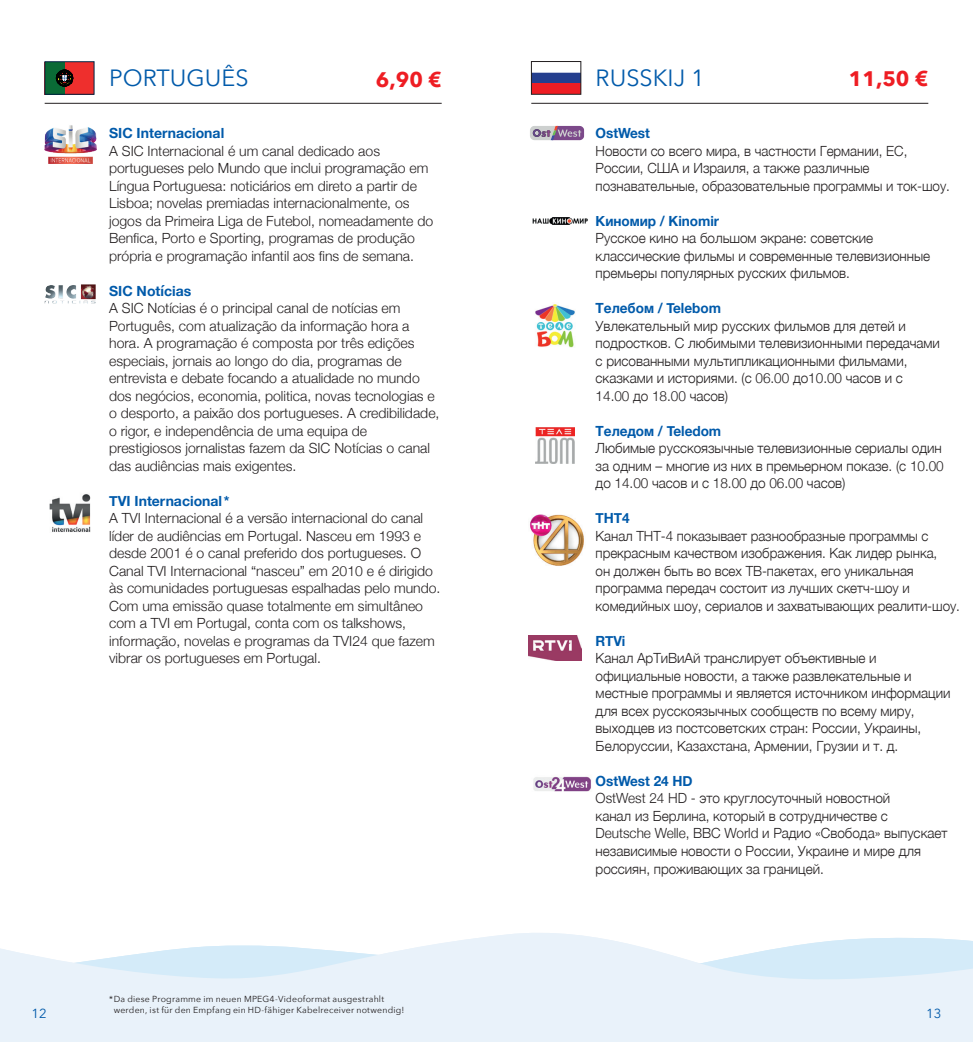
<style>
.page{position:relative;width:973px;height:1042px;background:#fff}
.page>*{position:absolute;margin:0;border:0;box-sizing:border-box;transform-origin:0 0}
.t1{font:23.45px "Avenir Next";color:#015aaa}
.t2{font:700 21px "Avenir Next";color:#ee1d23}
.t3{font:300 14px/17.5px "Helvetica Neue";letter-spacing:-.005em;color:#231f20}
.t4{font:300 14px/17.5px "Helvetica Neue";letter-spacing:-.005em;color:#231f20;scale:.96 1}
.t5{font:700 14px "Helvetica Neue";letter-spacing:-.005em;color:#015aaa}
.t6{font:13.12px "Avenir Next";color:#015aaa}
.t7{font:8.75px/10.5px "Avenir Next";letter-spacing:.025em;color:#231f20}
</style>
<div class="page">
<svg style="left:0;top:933px;width:972px;height:109px;fill:#e9f2fa"></svg>
<hr style="left:45px;top:103px;width:396px;height:1px;background:#231f20">
<hr style="left:531px;top:103px;width:397px;height:1px;background:#231f20">
<div style="left:45px;top:62px;width:49px;height:32px;background:#ee2f2d"></div>
<div style="left:45px;top:62px;width:20px;height:32px;background:#0a6a36"></div>
<svg style="left:56px;top:70px;width:17px;height:16px"></svg>
<div style="left:45px;top:61px;width:49px;height:34px;border:1px solid #002241"></div>
<img style="left:44px;top:125px;width:52px;height:39px">
<img style="left:49px;top:494px;width:42px;height:38px">
<img style="left:45px;top:284px;width:51px;height:19px">
<div style="left:531px;top:62px;width:49px;height:32px;background:#253f8e"></div>
<div style="left:531px;top:61px;width:50px;height:11px;background:#fff"></div>
<div style="left:531px;top:83px;width:49px;height:11px;background:#ee1d23"></div>
<div style="left:531px;top:61px;width:50px;height:34px;border:1px solid #231f20"></div>
<svg style="left:530px;top:126px;width:54px;height:14px"></svg>
<img style="left:532px;top:217px;width:56px;height:8px">
<img style="left:535px;top:304px;width:40px;height:43px">
<img style="left:535px;top:427px;width:39px;height:36px">
<img style="left:530px;top:514px;width:54px;height:52px">
<img style="left:528px;top:636px;width:53px;height:25px">
<img style="left:533px;top:776px;width:58px;height:16px">
<h1 class="t1" style="left:109px;top:58px;width:141px">PORTUGUÊS</h1>
<h2 class="t2" style="left:376px;top:61px;width:67px">6,90 €</h2>
<p class="t5" style="left:109px;top:122px;width:117px">SIC Internacional</p>
<p class="t3" style="left:109px;top:141px;width:325px">A SIC Internacional é um canal dedicado aos portugueses pelo Mundo que inclui programação em Língua Portuguesa: noticiários em direto a partir de Lisboa; novelas premiadas internacionalmente, os jogos da Primeira Liga de Futebol, nomeadamente do Benfica, Porto e Sporting, programas de produção própria e programação infantil aos fins de semana.</p>
<p class="t5" style="left:109px;top:280px;width:84px">SIC Notícias</p>
<p class="t3" style="left:109px;top:299px;width:332px">A SIC Notícias é o principal canal de notícias em Português, com atualização da informação hora a hora. A programação é composta por três edições especiais, jornais ao longo do dia, programas de entrevista e debate focando a atualidade no mundo dos negócios, economia, politica, novas tecnologias e o desporto, a paixão dos portugueses. A credibilidade, o rigor, e independência de uma equipa de prestigiosos jornalistas fazem da SIC Notícias o canal das audiências mais exigentes.</p>
<p class="t5" style="left:109px;top:490px;width:122px">TVI Internacional *</p>
<p class="t3" style="left:109px;top:509px;width:333px">A TVI Internacional é a versão internacional do canal líder de audiências em Portugal. Nasceu em 1993 e desde 2001 é o canal preferido dos portugueses. O Canal TVI Internacional “nasceu” em 2010 e é dirigido às comunidades portuguesas espalhadas pelo mundo.<br>Com uma emissão quase totalmente em simultâneo com a TVI em Portugal, conta com os talkshows, informação, novelas e programas da TVI24 que fazem vibrar os portugueses em Portugal.</p>
<h1 class="t1" style="left:595px;top:58px;width:110px">RUSSKIJ 1</h1>
<h2 class="t2" style="left:848px;top:60px;width:81px">11,50 €</h2>
<p class="t5" style="left:595px;top:122px;width:56px">OstWest</p>
<p class="t4" style="left:595px;top:141px;width:370px">Новости со всего мира, в частности Германии, ЕС,<br>России, США и Израиля, а также различные познавательные, образовательные программы и ток-шоу.</p>
<p class="t5" style="left:595px;top:210px;width:125px">Киномир / Kinomir</p>
<p class="t3" style="left:595px;top:229px;width:336px">Русское кино на большом экране: советские классические фильмы и современные телевизионные премьеры популярных русских фильмов.</p>
<p class="t5" style="left:595px;top:297px;width:127px">Телебом / Telebom</p>
<p class="t3" style="left:595px;top:316px;width:346px">Увлекательный мир русских фильмов для детей и подростков. С любимыми телевизионными передачами с рисованными мультипликационными фильмами, сказками и историями. (с 06.00 до10.00 часов и с 14.00 до 18.00 часов)</p>
<p class="t5" style="left:595px;top:420px;width:127px">Теледом / Teledom</p>
<p class="t3" style="left:595px;top:439px;width:349px">Любимые русскоязычные телевизионные сериалы один за одним – многие из них в премьерном показе. (с 10.00 до 14.00 часов и с 18.00 до 06.00 часов)</p>
<p class="t5" style="left:595px;top:507px;width:36px">THT4</p>
<p class="t4" style="left:595px;top:526px;width:381px">Канал ТНТ-4 показывает разнообразные программы с прекрасным качеством изображения. Как лидер рынка,<br>он должен быть во всех ТВ-пакетах, его уникальная программа передач состоит из лучших скетч-шоу и комедийных шоу, сериалов и захватывающих реалити-шоу.</p>
<p class="t5" style="left:595px;top:630px;width:31px">RTVi</p>
<p class="t3" style="left:595px;top:649px;width:356px">Канал АрТиВиАй транслирует объективные и официальные новости, а также развлекательные и местные программы и является источником информации для всех русскоязычных сообществ по всему миру, выходцев из постсоветских стран: России, Украины, Белоруссии, Казахстана, Армении, Грузии и т. д.</p>
<p class="t5" style="left:595px;top:770px;width:98px">OstWest 24 HD</p>
<p class="t3" style="left:595px;top:789px;width:353px">OstWest 24 HD - это круглосуточный новостной<br>канал из Берлина, который в сотрудничестве с<br>Deutsche Welle, BBC World и Радио «Свобода» выпускает независимые новости о России, Украине и мире для россиян, проживающих за границей.</p>
<p class="t7" style="left:114px;top:993px;width:292px;text-indent:-4px">*Da diese Programme im neuen MPEG4-Videoformat ausgestrahlt werden, ist für den Empfang ein HD-fähiger Kabelreceiver notwendig!</p>
<p class="t6" style="left:32px;top:1003px;width:17px">12</p>
<p class="t6" style="left:925px;top:1003px;width:17px">13</p>
</div>
